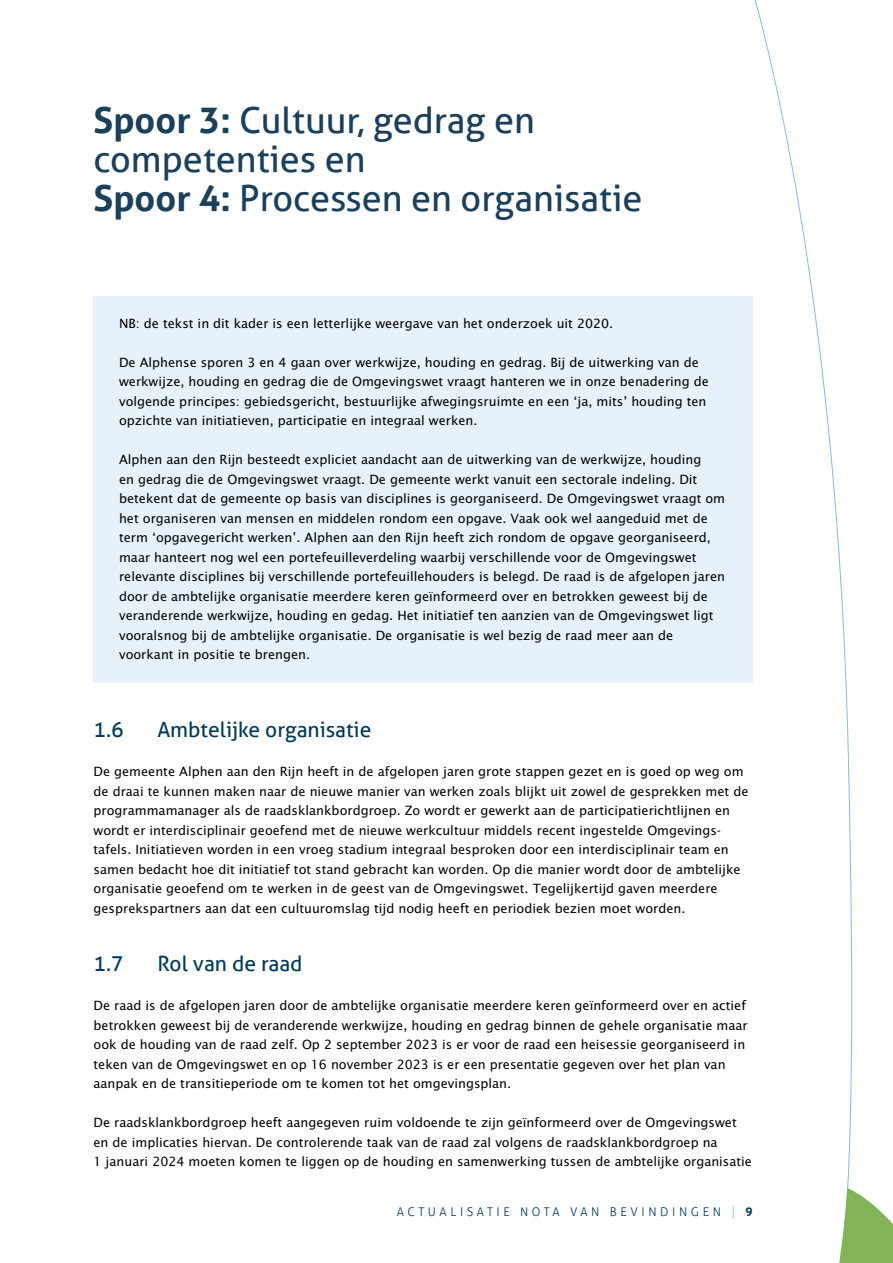
<style>
.page{position:relative;width:893px;height:1263px;background:#fff}
.page>*{position:absolute;margin:0;border:0;box-sizing:border-box;transform-origin:0 0}
.AadR-hoofdstukkop_Spoor{font:36px/39px "Aller";color:#1a405b}
.AadR-paragraaf{font:21px "Aller";color:#003b5d}
.AadR-plat{font:12.75px/19.5px "Lucida Sans";color:#000}
.AadR-kader_met_arcering{font:12.75px/19.5px "Lucida Sans";color:#000}
.t1{font:300 12px "Aller";letter-spacing:.3em;color:#003b5d}
.s1{font-weight:700}
.s2{color:#85bce9}
</style>
<div class="page">
<svg style="left:754px;top:0;width:99px;height:1188px"></svg>
<svg style="left:839px;top:1188px;width:54px;height:75px"></svg>
<div style="left:94px;top:296px;width:659px;height:55px;background:#e7f1fb"></div>
<div style="left:94px;top:335px;width:659px;height:114px;background:#e7f1fb"></div>
<div style="left:94px;top:433px;width:659px;height:250px;background:#e7f1fb"></div>
<h1 class="AadR-hoofdstukkop_Spoor" style="left:94px;top:100px;width:550px"><span class="s1">Spoor 3:</span> Cultuur, gedrag en competenties en<br><span class="s1">Spoor 4:</span> Processen en organisatie</h1>
<p class="AadR-kader_met_arcering" style="left:119px;top:313px;width:496px">NB: de tekst in dit kader is een letterlijke weergave van het onderzoek uit 2020.</p>
<p class="AadR-kader_met_arcering" style="left:119px;top:352px;width:591px">De Alphense sporen 3 en 4 gaan over werkwijze, houding en gedrag. Bij de uitwerking van de werkwijze, houding en gedrag die de Omgevingswet vraagt hanteren we in onze benadering de volgende principes: gebiedsgericht, bestuurlijke afwegingsruimte en een ‘ja, mits’ houding ten opzichte van initiatieven, participatie en integraal werken.</p>
<p class="AadR-kader_met_arcering" style="left:119px;top:450px;width:608px">Alphen aan den Rijn besteedt expliciet aandacht aan de uitwerking van de werkwijze, houding<br>en gedrag die de Omgevingswet vraagt. De gemeente werkt vanuit een sectorale indeling. Dit betekent dat de gemeente op basis van disciplines is georganiseerd. De Omgevingswet vraagt om het organiseren van mensen en middelen rondom een opgave. Vaak ook wel aangeduid met de term ‘opgavegericht werken’. Alphen aan den Rijn heeft zich rondom de opgave georganiseerd, maar hanteert nog wel een portefeuilleverdeling waarbij verschillende voor de Omgevingswet relevante disciplines bij verschillende portefeuillehouders is belegd. De raad is de afgelopen jaren door de ambtelijke organisatie meerdere keren geïnformeerd over en betrokken geweest bij de veranderende werkwijze, houding en gedag. Het initiatief ten aanzien van de Omgevingswet ligt vooralsnog bij de ambtelijke organisatie. De organisatie is wel bezig de raad meer aan de voorkant in positie te brengen.</p>
<h2 class="AadR-paragraaf" style="left:94px;top:717px;width:32px">1.6</h2>
<h2 class="AadR-paragraaf" style="left:157px;top:717px;width:216px">Ambtelijke organisatie</h2>
<p class="AadR-plat" style="left:94px;top:762px;width:656px">De gemeente Alphen aan den Rijn heeft in de afgelopen jaren grote stappen gezet en is goed op weg om de draai te kunnen maken naar de nieuwe manier van werken zoals blijkt uit zowel de gesprekken met de programmamanager als de raadsklankbordgroep. Zo wordt er gewerkt aan de participatierichtlijnen en wordt er interdisciplinair geoefend met de nieuwe werkcultuur middels recent ingestelde Omgevings&shy;tafels. Initiatieven worden in een vroeg stadium integraal besproken door een interdisciplinair team en samen bedacht hoe dit initiatief tot stand gebracht kan worden. Op die manier wordt door de ambtelijke organisatie geoefend om te werken in de geest van de Omgevingswet. Tegelijkertijd gaven meerdere gesprekspartners aan dat een cultuuromslag tijd nodig heeft en periodiek bezien moet worden.</p>
<h2 class="AadR-paragraaf" style="left:94px;top:951px;width:32px">1.7</h2>
<h2 class="AadR-paragraaf" style="left:157px;top:951px;width:147px">Rol van de raad</h2>
<p class="AadR-plat" style="left:94px;top:996px;width:656px">De raad is de afgelopen jaren door de ambtelijke organisatie meerdere keren geïnformeerd over en actief betrokken geweest bij de veranderende werkwijze, houding en gedrag binnen de gehele organisatie maar ook de houding van de raad zelf. Op 2 september 2023 is er voor de raad een heisessie georganiseerd in teken van de Omgevingswet en op 16 november 2023 is er een presentatie gegeven over het plan van aanpak en de transitieperiode om te komen tot het omgevingsplan.</p>
<p class="AadR-plat" style="left:94px;top:1113px;width:660px">De raadsklankbordgroep heeft aangegeven ruim voldoende te zijn geïnformeerd over de Omgevingswet en de implicaties hiervan. De controlerende taak van de raad zal volgens de raadsklankbordgroep na<br>1 januari 2024 moeten komen te liggen op de houding en samenwerking tussen de ambtelijke organisatie</p>
<p class="t1" style="left:397px;top:1205px;width:357px">ACTUALISATIE NOTA VAN BEVINDINGEN <span class="s2">|</span> <span class="s1">9</span></p>
</div>
